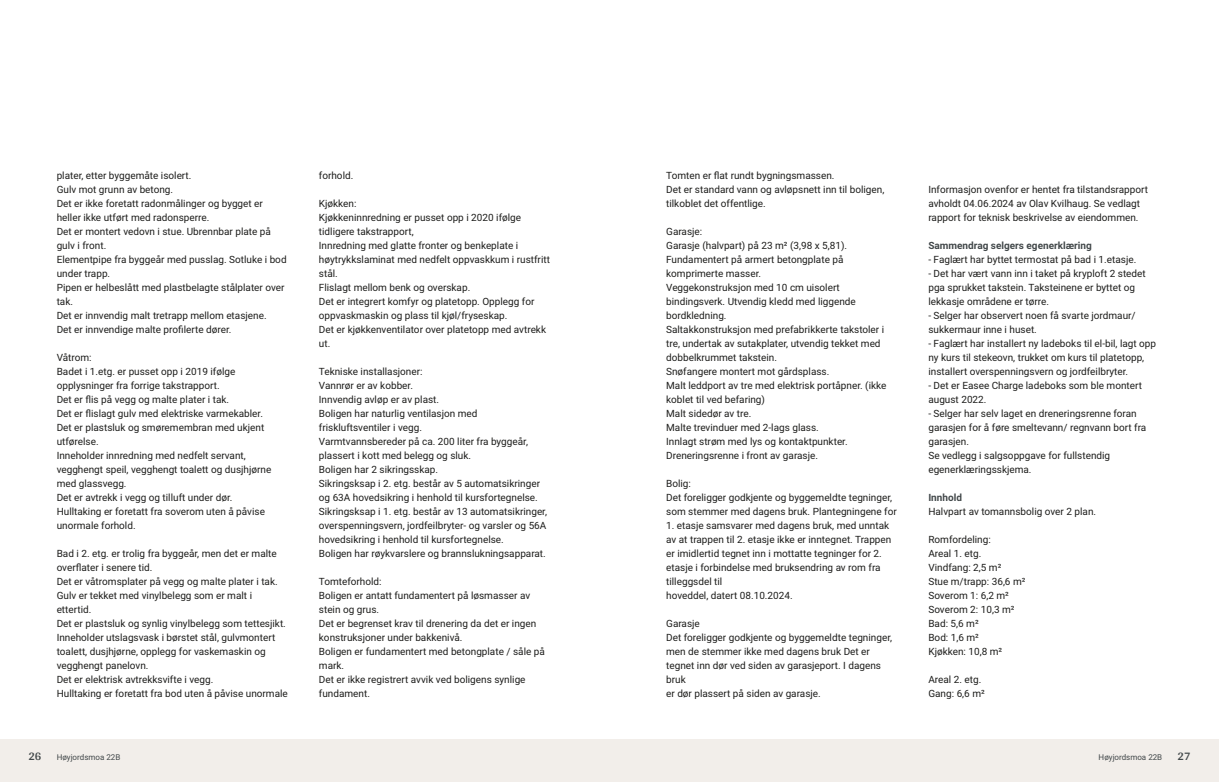
<style>
.page{position:relative;width:1219px;height:782px;background:#fff}
.page>*{position:absolute;margin:0;border:0;box-sizing:border-box;transform-origin:0 0}
.t1{font:700 12px "Arya";color:#414749}
.t2{font:10px/14px "Roboto";color:#1d1d1b}
.t3{font:700 10px "Roboto";color:#414749}
.t4{font:8px "Roboto";color:#414749}
</style>
<div class="page">
<div style="left:0;top:739px;width:612px;height:42px;background:#f2eeea"></div>
<div style="left:607px;top:739px;width:612px;height:42px;background:#f2eeea"></div>
<p class="t2" style="left:57px;top:167px;width:231px">plater, etter byggemåte isolert.<br>Gulv mot grunn av betong.<br>Det er ikke foretatt radonmålinger og bygget er heller ikke utført med radonsperre.<br>Det er montert vedovn i stue. Ubrennbar plate på gulv i front.<br>Elementpipe fra byggeår med pusslag. Sotluke i bod under trapp.<br>Pipen er helbeslått med plastbelagte stålplater over tak.<br>Det er innvendig malt tretrapp mellom etasjene.<br>Det er innvendige malte profilerte dører.</p>
<p class="t2" style="left:57px;top:349px;width:216px">Våtrom:<br>Badet i 1.etg. er pusset opp i 2019 ifølge opplysninger fra forrige takstrapport.<br>Det er flis på vegg og malte plater i tak.<br>Det er flislagt gulv med elektriske varmekabler.<br>Det er plastsluk og smøremembran med ukjent utførelse.<br>Inneholder innredning med nedfelt servant, vegghengt speil, vegghengt toalett og dusjhjørne med glassvegg.<br>Det er avtrekk i vegg og tilluft under dør.<br>Hulltaking er foretatt fra soverom uten å påvise unormale forhold.</p>
<p class="t2" style="left:57px;top:545px;width:233px">Bad i 2. etg. er trolig fra byggeår, men det er malte overflater i senere tid.<br>Det er våtromsplater på vegg og malte plater i tak.<br>Gulv er tekket med vinylbelegg som er malt i ettertid.<br>Det er plastsluk og synlig vinylbelegg som tettesjikt.<br>Inneholder utslagsvask i børstet stål, gulvmontert toalett, dusjhjørne, opplegg for vaskemaskin og vegghengt panelovn.<br>Det er elektrisk avtrekksvifte i vegg.<br>Hulltaking er foretatt fra bod uten å påvise unormale</p>
<p class="t1" style="left:28px;top:749px;width:15px">26</p>
<p class="t4" style="left:57px;top:751px;width:65px">Høyjordsmoa 22B</p>
<p class="t2" style="left:319px;top:167px;width:36px">forhold.</p>
<p class="t2" style="left:319px;top:195px;width:233px">Kjøkken:<br>Kjøkkeninnredning er pusset opp i 2020 ifølge tidligere takstrapport,<br>Innredning med glatte fronter og benkeplate i høytrykkslaminat med nedfelt oppvaskkum i rustfritt stål.<br>Flislagt mellom benk og overskap.<br>Det er integrert komfyr og platetopp. Opplegg for oppvaskmaskin og plass til kjøl/fryseskap.<br>Det er kjøkkenventilator over platetopp med avtrekk ut.</p>
<p class="t2" style="left:319px;top:363px;width:230px">Tekniske installasjoner:<br>Vannrør er av kobber.<br>Innvendig avløp er av plast.<br>Boligen har naturlig ventilasjon med friskluftsventiler i vegg.<br>Varmtvannsbereder på ca. 200 liter fra byggeår, plassert i kott med belegg og sluk.<br>Boligen har 2 sikringsskap.<br>Sikringsksap i 2. etg. består av 5 automatsikringer og 63A hovedsikring i henhold til kursfortegnelse.<br>Sikringsksap i 1. etg. består av 13 automatsikringer, overspenningsvern, jordfeilbryter‑ og varsler og 56A hovedsikring i henhold til kursfortegnelse.<br>Boligen har røykvarslere og brannslukningsapparat.</p>
<p class="t2" style="left:319px;top:573px;width:228px">Tomteforhold:<br>Boligen er antatt fundamentert på løsmasser av stein og grus.<br>Det er begrenset krav til drenering da det er ingen konstruksjoner under bakkenivå.<br>Boligen er fundamentert med betongplate / såle på mark.<br>Det er ikke registrert avvik ved boligens synlige fundament.</p>
<p class="t2" style="left:666px;top:167px;width:220px">Tomten er flat rundt bygningsmassen.<br>Det er standard vann og avløpsnett inn til boligen, tilkoblet det offentlige.</p>
<p class="t2" style="left:666px;top:223px;width:222px">Garasje:<br>Garasje (halvpart) på 23 m² (3,98 x 5,81).<br>Fundamentert på armert betongplate på komprimerte masser.<br>Veggekonstruksjon med 10 cm uisolert bindingsverk. Utvendig kledd med liggende bordkledning.<br>Saltakkonstruksjon med prefabrikkerte takstoler i tre, undertak av sutakplater, utvendig tekket med dobbelkrummet takstein.<br>Snøfangere montert mot gårdsplass.<br>Malt leddport av tre med elektrisk portåpner. (ikke koblet til ved befaring)<br>Malt sidedør av tre.<br>Malte trevinduer med 2‑lags glass.<br>Innlagt strøm med lys og kontaktpunkter.<br>Dreneringsrenne i front av garasje.</p>
<p class="t2" style="left:666px;top:475px;width:232px">Bolig:<br>Det foreligger godkjente og byggemeldte tegninger, som stemmer med dagens bruk. Plantegningene for</p>
<p class="t2" style="left:666px;top:517px;width:227px">1. etasje samsvarer med dagens bruk, med unntak av at trappen til 2. etasje ikke er inntegnet. Trappen er imidlertid tegnet inn i mottatte tegninger for 2. etasje i forbindelse med bruksendring av rom fra tilleggsdel til<br>hoveddel, datert 08.10.2024.</p>
<p class="t2" style="left:666px;top:615px;width:227px">Garasje<br>Det foreligger godkjente og byggemeldte tegninger, men de stemmer ikke med dagens bruk Det er tegnet inn dør ved siden av garasjeport. I dagens bruk<br>er dør plassert på siden av garasje.</p>
<p class="t2" style="left:928px;top:181px;width:221px">Informasjon ovenfor er hentet fra tilstandsrapport avholdt 04.06.2024 av Olav Kvilhaug. Se vedlagt rapport for teknisk beskrivelse av eiendommen.</p>
<p class="t3" style="left:928px;top:238px;width:165px">Sammendrag selgers egenerklæring</p>
<p class="t2" style="left:928px;top:251px;width:229px">‑ Faglært har byttet termostat på bad i 1.etasje.<br>‑ Det har vært vann inn i taket på kryploft 2 stedet pga sprukket takstein. Taksteinene er byttet og lekkasje områdene er tørre.<br>‑ Selger har observert noen få svarte jordmaur/ sukkermaur inne i huset.<br>‑ Faglært har installert ny ladeboks til el‑bil, lagt opp ny kurs til stekeovn, trukket om kurs til platetopp, installert overspenningsvern og jordfeilbryter.<br>‑ Det er Easee Charge ladeboks som ble montert august 2022.<br>‑ Selger har selv laget en dreneringsrenne foran garasjen for å føre smeltevann/ regnvann bort fra garasjen.<br>Se vedlegg i salgsoppgave for fullstendig egenerklæringsskjema.</p>
<p class="t3" style="left:928px;top:490px;width:35px">Innhold</p>
<p class="t2" style="left:928px;top:503px;width:169px">Halvpart av tomannsbolig over 2 plan.</p>
<p class="t2" style="left:928px;top:531px;width:99px">Romfordeling:<br>Areal 1. etg.<br>Vindfang: 2,5 m²<br>Stue m/trapp: 36,6 m²<br>Soverom 1: 6,2 m²<br>Soverom 2: 10,3 m²<br>Bad: 5,6 m²<br>Bod: 1,6 m²<br>Kjøkken: 10,8 m²</p>
<p class="t2" style="left:928px;top:671px;width:58px">Areal 2. etg.<br>Gang: 6,6 m²</p>
<p class="t4" style="left:1099px;top:751px;width:65px">Høyjordsmoa 22B</p>
<p class="t1" style="left:1177px;top:749px;width:15px">27</p>
</div>
